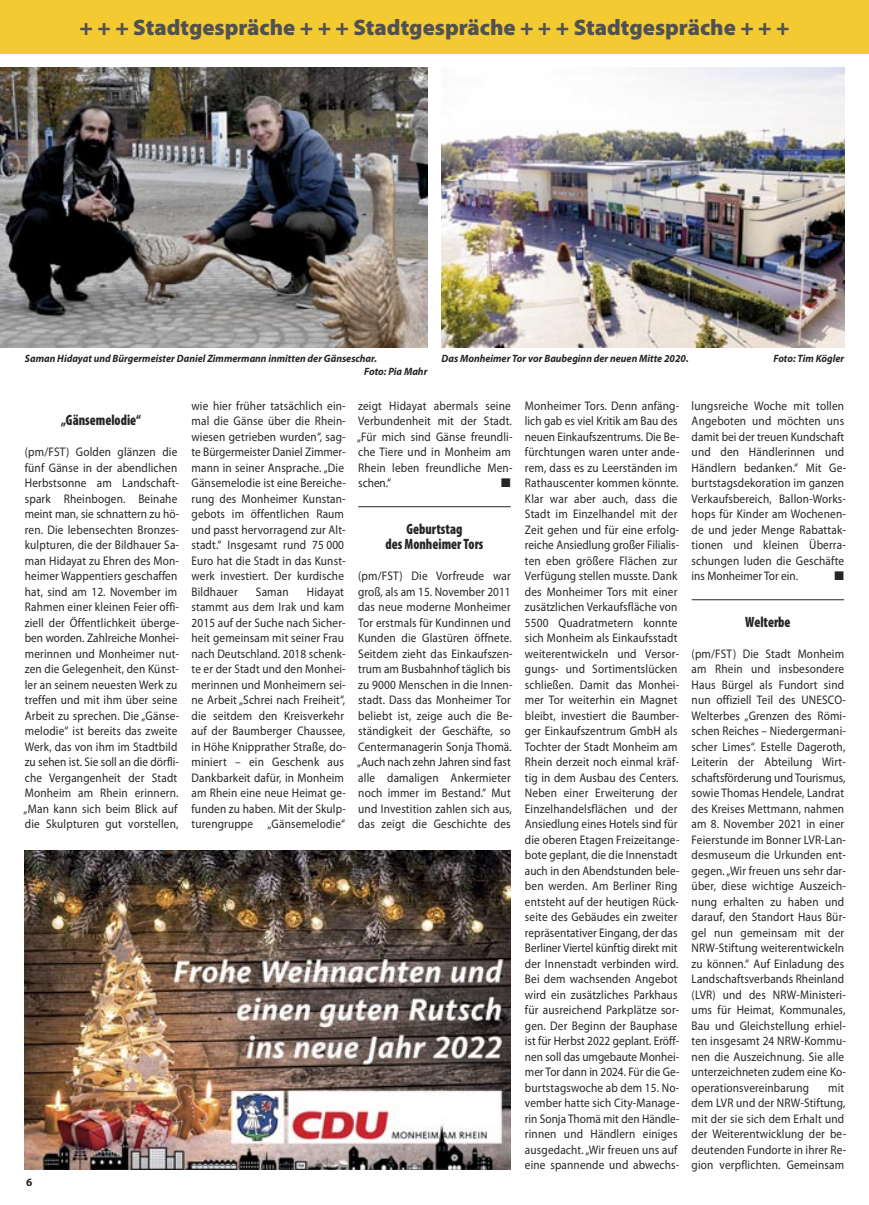
<style>
.page{position:relative;width:869px;height:1205px;background:#fff}
.page>*{position:absolute;margin:0;border:0;box-sizing:border-box;transform-origin:0 0}
.t1{font:900 22.5px "Myriad Pro";color:#525152}
.t2{font:900 condensed 15px/15.5px "Myriad Pro";color:#272526;text-align:center;scale:.9 1}
.t3{font:12.5px/15.5px "Myriad Pro";letter-spacing:.015em;color:#272526;scale:.9 1}
.t4{font:12.5px "Zapf Dingbats ITC";color:#272526}
.t5{font:italic 700 10.62px/12.5px "Myriad Pro";color:#272526;scale:.95 1}
</style>
<div class="page">
<div style="left:0;top:0;width:868px;height:53px;background:#f3ca32"></div>
<hr style="left:358px;top:506px;width:152px;height:1px;background:#272526">
<hr style="left:691px;top:599px;width:152px;height:1px;background:#272526">
<img style="left:0;top:67px;width:427px;height:280px">
<img style="left:441px;top:67px;width:402px;height:280px">
<img style="left:25px;top:850px;width:485px;height:319px">
<h1 class="t1" style="left:80px;top:19px;width:711px">+ + + Stadtgespräche + + + Stadtgespräche + + + Stadtgespräche + + +</h1>
<p class="t5" style="left:364px;top:353px;width:68px;text-indent:-339px">Saman Hidayat und Bürgermeister Daniel Zimmermann inmitten der Gänseschar.<br>Foto: Pia Mahr</p>
<p class="t5" style="left:441px;top:353px;width:261px">Das Monheimer Tor vor Baubeginn der neuen Mitte 2020.</p>
<p class="t5" style="left:773px;top:353px;width:76px">Foto: Tim Kögler</p>
<p class="t2" style="left:61px;top:414px;width:90px">„Gänsemelodie“</p>
<p class="t3" style="left:24px;top:445px;width:174px">(pm/FST) Golden glänzen die fünf Gänse in der abendlichen<br>Herbstsonne am Landschaft&shy;spark Rheinbogen. Beinahe meint man, sie schnattern zu hö&shy;ren. Die lebensechten Bronzes&shy;kulpturen, die der Bildhauer Sa&shy;man Hidayat zu Ehren des Mon&shy;heimer Wappentiers geschaffen hat, sind am 12. November im<br>Rahmen einer kleinen Feier offi&shy;ziell der Öffentlichkeit überge&shy;ben worden. Zahlreiche Monhei&shy;merinnen und Monheimer nut&shy;zen die Gelegenheit, den Künst&shy;ler an seinem neuesten Werk zu treffen und mit ihm über seine<br>Arbeit zu sprechen. Die „Gänse&shy;melodie“ ist bereits das zweite<br>Werk, das von ihm im Stadtbild zu sehen ist. Sie soll an die dörfli&shy;che Vergangenheit der Stadt<br>Monheim am Rhein erinnern. „Man kann sich beim Blick auf die Skulpturen gut vorstellen,</p>
<p class="t3" style="left:191px;top:399px;width:173px">wie hier früher tatsächlich ein&shy;mal die Gänse über die Rhein&shy;wiesen getrieben wurden“, sag&shy;te Bürgermeister Daniel Zimmer&shy;mann in seiner Ansprache. „Die<br>Gänsemelodie ist eine Bereiche&shy;rung des Monheimer Kunstan&shy;gebots im öffentlichen Raum und passt hervorragend zur Alt&shy;stadt.“ Insgesamt rund 75 000<br>Euro hat die Stadt in das Kunst&shy;werk investiert. Der kurdische<br>Bildhauer</p>
<p class="t3" style="left:191px;top:585px;width:173px;text-indent:115px">Hidayat stammt aus dem Irak und kam<br>2015 auf der Suche nach Sicher&shy;heit gemeinsam mit seiner Frau nach Deutschland. 2018 schenk&shy;te er der Stadt und den Monhei&shy;merinnen und Monheimern sei&shy;ne Arbeit „Schrei nach Freiheit“, die seitdem den Kreisverkehr auf der Baumberger Chaussee, in Höhe Knipprather Straße, do&shy;miniert – ein Geschenk aus<br>Dankbarkeit dafür, in Monheim am Rhein eine neue Heimat ge&shy;funden zu haben. Mit der Skulp&shy;turengruppe „Gänsemelodie“</p>
<p class="t3" style="left:256px;top:585px;width:38px">Saman</p>
<p class="t3" style="left:357px;top:399px;width:174px">zeigt Hidayat abermals seine<br>Verbundenheit mit der Stadt. „Für mich sind Gänse freundli&shy;che Tiere und in Monheim am<br>Rhein leben freundliche Men&shy;schen.“</p>
<p class="t4" style="left:501px;top:477px;width:11px">■</p>
<p class="t2" style="left:385px;top:522px;width:110px">Geburtstag<br>des Monheimer Tors</p>
<p class="t3" style="left:357px;top:569px;width:174px">(pm/FST) Die Vorfreude war groß, als am 15. November 2011 das neue moderne Monheimer<br>Tor erstmals für Kundinnen und<br>Kunden die Glastüren öffnete.<br>Seitdem zieht das Einkaufszen&shy;trum am Busbahnhof täglich bis zu 9000 Menschen in die Innen&shy;stadt. Dass das Monheimer Tor beliebt ist, zeige auch die Be&shy;ständigkeit der Geschäfte, so<br>Centermanagerin Sonja Thomä. „Auch nach zehn Jahren sind fast alle damaligen Ankermieter noch immer im Bestand.“ Mut und Investition zahlen sich aus, das zeigt die Geschichte des</p>
<p class="t3" style="left:524px;top:399px;width:173px">Monheimer Tors. Denn anfäng&shy;lich gab es viel Kritik am Bau des neuen Einkaufszentrums. Die Be&shy;fürchtungen waren unter ande&shy;rem, dass es zu Leerständen im<br>Rathauscenter kommen könnte.<br>Klar war aber auch, dass die<br>Stadt im Einzelhandel mit der<br>Zeit gehen und für eine erfolg&shy;reiche Ansiedlung großer Filialis&shy;ten eben größere Flächen zur<br>Verfügung stellen musste. Dank des Monheimer Tors mit einer zusätzlichen Verkaufsfläche von<br>5500 Quadratmetern konnte sich Monheim als Einkaufsstadt weiterentwickeln und Versor&shy;gungs- und Sortimentslücken schließen. Damit das Monhei&shy;mer Tor weiterhin ein Magnet bleibt, investiert die Baumber&shy;ger Einkaufszentrum GmbH als<br>Tochter der Stadt Monheim am<br>Rhein derzeit noch einmal kräf&shy;tig in dem Ausbau des Centers.<br>Neben einer Erweiterung der<br>Einzelhandelsflächen und der<br>Ansiedlung eines Hotels sind für die oberen Etagen Freizeitange&shy;bote geplant, die die Innenstadt auch in den Abendstunden bele&shy;ben werden. Am Berliner Ring entsteht auf der heutigen Rück&shy;seite des Gebäudes ein zweiter repräsentativer Eingang, der das<br>Berliner Viertel künftig direkt mit der Innenstadt verbinden wird.<br>Bei dem wachsenden Angebot wird ein zusätzliches Parkhaus für ausreichend Parkplätze sor&shy;gen. Der Beginn der Bauphase ist für Herbst 2022 geplant. Eröff&shy;nen soll das umgebaute Monhei&shy;mer Tor dann in 2024. Für die Ge&shy;burtstagswoche ab dem 15. No&shy;vember hatte sich City-Manage&shy;rin Sonja Thomä mit den Händle&shy;rinnen und Händlern einiges ausgedacht. „Wir freuen uns auf eine spannende und abwechs-</p>
<p class="t3" style="left:691px;top:399px;width:173px">lungsreiche Woche mit tollen<br>Angeboten und möchten uns damit bei der treuen Kundschaft und den Händlerinnen und<br>Händlern bedanken.“ Mit Ge&shy;burtstagsdekoration im ganzen<br>Verkaufsbereich, Ballon-Works&shy;hops für Kinder am Wochenen&shy;de und jeder Menge Rabattak&shy;tionen und kleinen Überra&shy;schungen luden die Geschäfte ins Monheimer Tor ein.</p>
<p class="t4" style="left:834px;top:570px;width:11px">■</p>
<p class="t2" style="left:744px;top:615px;width:52px">Welterbe</p>
<p class="t3" style="left:691px;top:647px;width:173px">(pm/FST) Die Stadt Monheim am Rhein und insbesondere<br>Haus Bürgel als Fundort sind nun offiziell Teil des UNESCO-<br>Welterbes „Grenzen des Römi&shy;schen Reiches – Niedergermani&shy;scher Limes“. Estelle Dageroth,<br>Leiterin der Abteilung Wirt&shy;schaftsförderung und Tourismus, sowie Thomas Hendele, Landrat des Kreises Mettmann, nahmen am 8. November 2021 in einer<br>Feierstunde im Bonner LVR-Lan&shy;desmuseum die Urkunden ent&shy;gegen. „Wir freuen uns sehr dar&shy;über, diese wichtige Auszeich&shy;nung erhalten zu haben und darauf, den Standort Haus Bür&shy;gel nun gemeinsam mit der<br>NRW-Stiftung weiterentwickeln zu können.“ Auf Einladung des<br>Landschaftsverbands Rheinland (LVR) und des NRW-Ministeri&shy;ums für Heimat, Kommunales,<br>Bau und Gleichstellung erhiel&shy;ten insgesamt 24 NRW-Kommu&shy;nen die Auszeichnung. Sie alle unterzeichneten zudem eine Ko&shy;operationsvereinbarung</p>
<p class="t3" style="left:691px;top:1081px;width:173px;text-indent:136px">mit dem LVR und der NRW-Stiftung, mit der sie sich dem Erhalt und der Weiterentwicklung der be&shy;deutenden Fundorte in ihrer Re&shy;gion verpflichten. Gemeinsam</p>
</div>
